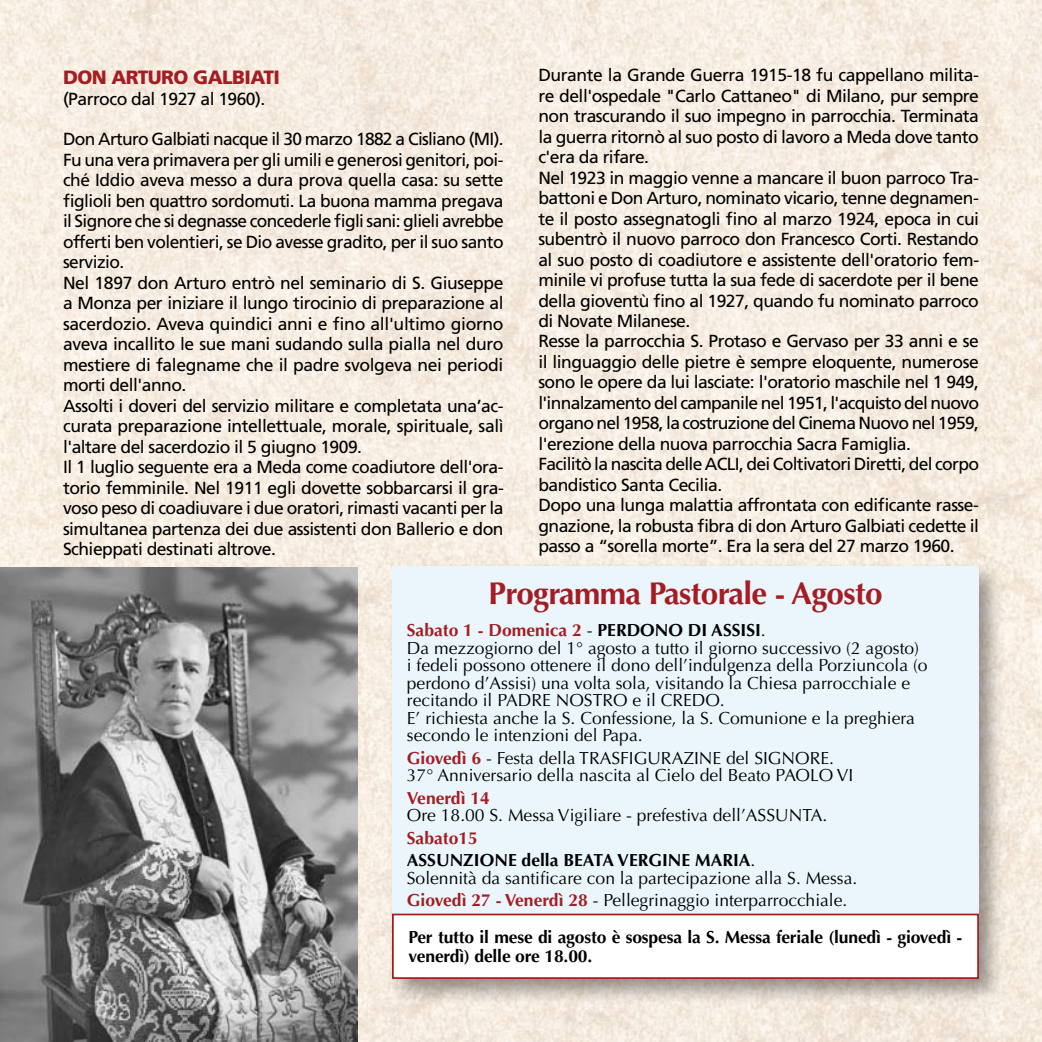
<style>
.page{position:relative;width:1042px;height:1042px;background:#fff}
.page>*{position:absolute;margin:0;border:0;box-sizing:border-box;transform-origin:0 0}
.t1{font:700 31.5px "Optima LT Std";color:#a41d23}
.t2{font:900 19.25px "Frutiger LT Std";letter-spacing:-.03em;color:#a41d23}
.t3{font:17.5px/20.5px "Frutiger LT Std";letter-spacing:-.03em;color:#000}
.t4{font:17.5px/17.5px "Optima LT Std";color:#000}
.t5{font:700 17.5px/37.1px "Optima LT Std";letter-spacing:-.01em;color:#000}
.t6{font:700 17.5px "Optima LT Std";color:#a41d23}
.s1{font-weight:400;color:#000}
.s2{color:#000}
.s3{font-weight:700;color:#a41d23}
.s4{color:#a41d23}
.s5{font-weight:400}
</style>
<div class="page">
<img style="left:0;top:0;width:1042px;height:1042px">
<div style="left:385px;top:560px;width:629px;height:453px;background:#000;opacity:.4"></div>
<div style="left:392px;top:567px;width:587px;height:412px;background:#eaf6fc"></div>
<div style="left:393px;top:914px;width:585px;height:64px;background:#fff"></div>
<div style="left:392px;top:913px;width:587px;height:66px;border:2px solid #a41d23"></div>
<img style="left:0;top:567px;width:357px;height:475px">
<p class="t2" style="left:63px;top:66px;width:63px">DON ARTURO</p>
<p class="t2" style="left:193px;top:66px;width:61px">GALBIATI</p>
<p class="t3" style="left:63px;top:88px;width:204px">(Parroco dal 1927 al 1960).</p>
<p class="t3" style="left:63px;top:129px;width:442px">Don Arturo Galbiati nacque il 30 marzo 1882 a Cisliano (MI).<br>Fu una vera primavera per gli umili e generosi genitori, poi&shy;ché Iddio aveva messo a dura prova quella casa: su sette figlioli ben quattro sordomuti. La buona mamma pregava il Signore che si degnasse concederle figli sani: glieli avrebbe offerti ben volentieri, se Dio avesse gradito, per il suo santo servizio.<br>Nel 1897 don Arturo entrò nel seminario di S. Giuseppe a Monza per iniziare il lungo tirocinio di preparazione al sacerdozio. Aveva quindici anni e fino all'ultimo giorno aveva incallito le sue mani sudando sulla pialla nel duro mestiere di falegname che il padre svolgeva nei periodi morti dell'anno.<br>Assolti i doveri del servizio militare e completata una’ac&shy;curata preparazione intellettuale, morale, spirituale, salì l'altare del sacerdozio il 5 giugno 1909.<br>Il 1 luglio seguente era a Meda come coadiutore dell'ora&shy;torio femminile. Nel 1911 egli dovette sobbarcarsi il gra&shy;voso peso di coadiuvare i due oratori, rimasti vacanti per la simultanea partenza dei due assistenti don Ballerio e don Schieppati destinati altrove.</p>
<p class="t3" style="left:538px;top:65px;width:442px">Durante la Grande Guerra 1915-18 fu cappellano milita&shy;re dell'ospedale "Carlo Cattaneo" di Milano, pur sempre non trascurando il suo impegno in parrocchia. Terminata la guerra ritornò al suo posto di lavoro a Meda dove tanto c'era da rifare.<br>Nel 1923 in maggio venne a mancare il buon parroco Tra&shy;battoni e Don Arturo, nominato vicario, tenne degnamen&shy;te il posto assegnatogli fino al marzo 1924, epoca in cui subentrò il nuovo parroco don Francesco Corti. Restando al suo posto di coadiutore e assistente dell'oratorio fem&shy;minile vi profuse tutta la sua fede di sacerdote per il bene della gioventù fino al 1927, quando fu nominato parroco di Novate Milanese.<br>Resse la parrocchia S. Protaso e Gervaso per 33 anni e se il linguaggio delle pietre è sempre eloquente, numerose sono le opere da lui lasciate: l'oratorio maschile nel 1 949, l'innalzamento del campanile nel 1951, l'acquisto del nuovo organo nel 1958, la costruzione del Cinema Nuovo nel 1959, l'erezione della nuova parrocchia Sacra Famiglia.<br>Facilitò la nascita delle ACLI, dei Coltivatori Diretti, del corpo bandistico Santa Cecilia.<br>Dopo una lunga malattia affrontata con edificante rasse&shy;gnazione, la robusta fibra di don Arturo Galbiati cedette il passo a “sorella morte”. Era la sera del 27 marzo 1960.</p>
<h1 class="t1" style="left:488px;top:575px;width:395px">Programma Pastorale - Agosto</h1>
<p class="t6" style="left:407px;top:620px;width:214px">Sabato 1 - Domenica 2 <span class="s1">-</span> <span class="s2">PERDONO</span></p>
<p class="t5" style="left:688px;top:612px;width:33px">DI ASSISI</p>
<p class="t4" style="left:407px;top:622px;width:522px;text-indent:354px">.<br>Da mezzogiorno del 1° agosto a tutto il giorno successivo (2 agosto) i fedeli possono ottenere il dono dell’indulgenza della Porziuncola (o perdono d’Assisi) una volta sola, visitando la Chiesa parrocchiale e recitando il PADRE NOSTRO e il CREDO.<br>E’ richiesta anche la S. Confessione, la S. Comunione e la preghiera secondo le intenzioni del Papa.</p>
<p class="t4" style="left:407px;top:749px;width:448px"><span class="s3">Giovedì 6</span> - Festa della TRASFIGURAZINE del SIGNORE.<br>37° Anniversario della nascita al Cielo del Beato PAOLO VI</p>
<p class="t6" style="left:407px;top:787px;width:85px">Venerdì 14</p>
<p class="t4" style="left:407px;top:806px;width:422px">Ore 18.00 S. Messa Vigiliare - prefestiva dell’ASSUNTA.</p>
<p class="t6" style="left:407px;top:827px;width:72px">Sabato15</p>
<p class="t5" style="left:407px;top:842px;width:79px">ASSUNZIONE</p>
<p class="t5" style="left:522px;top:842px;width:64px">della BEATA</p>
<p class="t5" style="left:617px;top:842px;width:12px">VERGINE</p>
<p class="t5" style="left:695px;top:842px;width:12px">MARIA</p>
<p class="t4" style="left:407px;top:851px;width:452px;text-indent:344px">.<br>Solennità da santificare con la partecipazione alla S. Messa.</p>
<p class="t5" style="left:407px;top:882px;width:557px"><span class="s4">Giovedì 27 - Venerdì 28</span> <span class="s5">- Pellegrinaggio interparrocchiale.<br></span>Per tutto il mese di agosto è sospesa la S. Messa feriale (lunedì - giovedì -</p>
<p class="t5" style="left:409px;top:938px;width:185px">venerdì) delle ore 18.00.</p>
</div>
